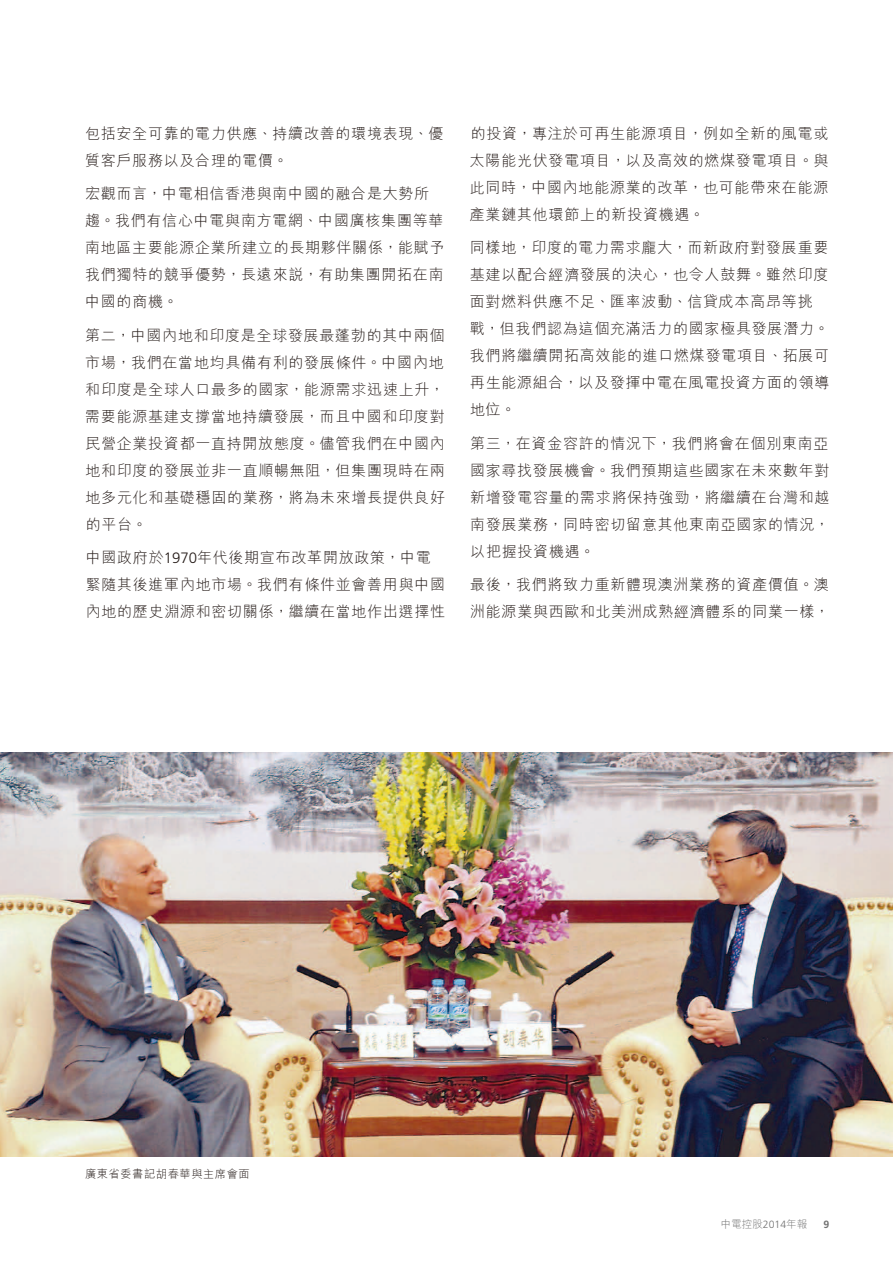
<style>
.page{position:relative;width:893px;height:1263px;background:#fff}
.page>*{position:absolute;margin:0;border:0;box-sizing:border-box;transform-origin:0 0}
.t1{font:300 15px/27px "M Hei HK";letter-spacing:.05em;color:#231916}
.t2{font:300 11.25px "M Hei HK";letter-spacing:.05em;color:#231916}
.t3{font:300 10.5px "M Hei HK";color:#727272}
.t4{font:700 10.5px "Frutiger LT Std";color:#727272}
.s1{font-family:"Frutiger LT Std"}
</style>
<div class="page">
<img style="left:0;top:753px;width:893px;height:404px">
<p class="t1" style="left:85px;top:119px;width:360px">包括安全可靠的電力供應、持續改善的環境表現、優質客戶服務以及合理的電價。</p>
<p class="t1" style="left:85px;top:180px;width:361px">宏觀而言，中電相信香港與南中國的融合是大勢所趨。我們有信心中電與南方電網、中國廣核集團等華南地區主要能源企業所建立的長期夥伴關係，能賦予我們獨特的競爭優勢，長遠來說，有助集團開拓在南中國的商機。</p>
<p class="t1" style="left:85px;top:321px;width:361px;text-align:justify">第二，中國內地和印度是全球發展最蓬勃的其中兩個市場，我們在當地均具備有利的發展條件。中國內地和印度是全球人口最多的國家，能源需求迅速上升，需要能源基建支撐當地持續發展，而且中國和印度對民營企業投資都一直持開放態度。儘管我們在中國內地和印度的發展並非一直順暢無阻，但集團現時在兩地多元化和基礎穩固的業務，將為未來增長提供良好的平台。</p>
<p class="t1" style="left:86px;top:543px;width:361px">中國政府於<span class="s1">1970</span>年代後期宣布改革開放政策，中電緊隨其後進軍內地市場。我們有條件並會善用與中國內地的歷史淵源和密切關係，繼續在當地作出選擇性</p>
<p class="t1" style="left:470px;top:119px;width:360px;text-align:justify">的投資，專注於可再生能源項目，例如全新的風電或太陽能光伏發電項目，以及高效的燃煤發電項目。與此同時，中國內地能源業的改革，也可能帶來在能源產業鏈其他環節上的新投資機遇。</p>
<p class="t1" style="left:470px;top:234px;width:361px">同樣地，印度的電力需求龐大，而新政府對發展重要基建以配合經濟發展的決心，也令人鼓舞。雖然印度面對燃料供應不足、匯率波動、信貸成本高昂等挑戰，但我們認為這個充滿活力的國家極具發展潛力。我們將繼續開拓高效能的進口燃煤發電項目、拓展可再生能源組合，以及發揮中電在風電投資方面的領導地位。</p>
<p class="t1" style="left:470px;top:429px;width:361px;text-align:justify">第三，在資金容許的情況下，我們將會在個別東南亞國家尋找發展機會。我們預期這些國家在未來數年對新增發電容量的需求將保持強勁，將繼續在台灣和越南發展業務，同時密切留意其他東南亞國家的情況，以把握投資機遇。</p>
<p class="t1" style="left:470px;top:570px;width:361px">最後，我們將致力重新體現澳洲業務的資產價值。澳洲能源業與西歐和北美洲成熟經濟體系的同業一樣，</p>
<p class="t2" style="left:85px;top:1166px;width:166px">廣東省委書記胡春華與主席會面</p>
<p class="t3" style="left:721px;top:1217px;width:88px">中電控股<span class="s1">2014</span>年報</p>
<p class="t4" style="left:823px;top:1218px;width:7px">9</p>
</div>
